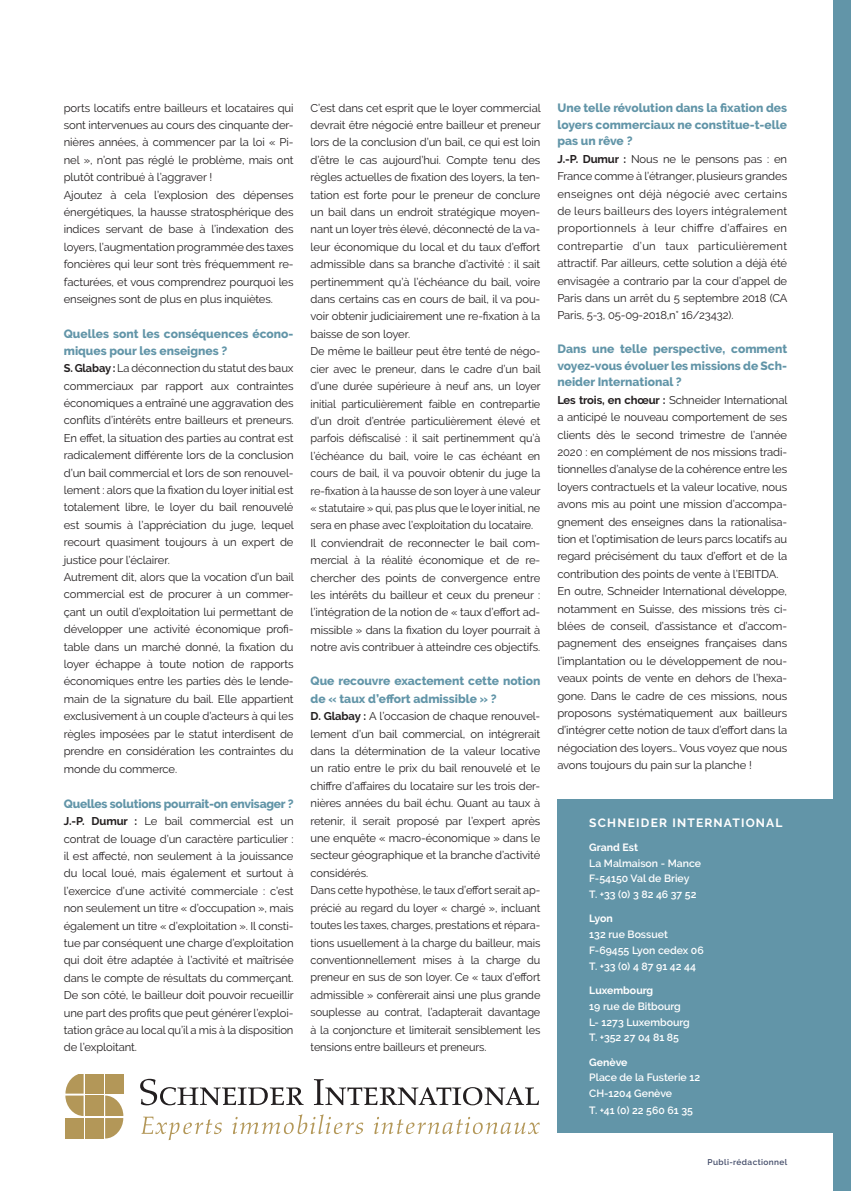
<style>
.page{position:relative;width:851px;height:1191px;background:#fff}
.page>*{position:absolute;margin:0;border:0;box-sizing:border-box;transform-origin:0 0}
.Réponse_bleue{font:800 12px/16.5px "Raleway";color:#6295a8}
.Réponse_bleue-2{font:800 12px "Raleway";letter-spacing:-.02em;color:#6295a8}
.Réponses{font:700 12px "Raleway";letter-spacing:.1em;color:#fff}
.Réponses-2{font:11.25px/17.4px "Raleway";letter-spacing:-.01em;color:#231f20;text-align:justify}
.Réponses-3{font:600 10.5px "Raleway";color:#fff}
.Réponses-4{font:700 10.5px "Raleway";color:#fff}
.t1{font:600 8.25px "Raleway";letter-spacing:.05em;color:#414a67}
.s1{font-weight:700}
</style>
<div class="page">
<div style="left:833px;top:0;width:17px;height:1191px;background:#6295a8"></div>
<div style="left:557px;top:799px;width:283px;height:334px;background:#6295a8"></div>
<svg style="left:140px;top:1078px;width:399px;height:27px"></svg>
<svg style="left:141px;top:1114px;width:398px;height:26px"></svg>
<div style="left:85px;top:1074px;width:18px;height:19px;background:#b39758"></div>
<div style="left:85px;top:1095px;width:18px;height:21px;background:#b39758"></div>
<div style="left:85px;top:1118px;width:18px;height:20px;background:#b39758"></div>
<div style="left:65px;top:1118px;width:19px;height:20px;background:#b39758"></div>
<div style="left:105px;top:1074px;width:18px;height:19px;background:#b39758"></div>
<svg style="left:65px;top:1074px;width:19px;height:42px"></svg>
<svg style="left:105px;top:1095px;width:18px;height:43px"></svg>
<p class="Réponses-2" style="left:64px;top:99px;width:231px">ports locatifs entre bailleurs et locataires qui sont intervenues au cours des cinquante der&shy;nières années, à commencer par la loi « Pi&shy;nel », n’ont pas réglé le problème, mais ont plutôt contribué à l’aggraver !</p>
<p class="Réponses-2" style="left:64px;top:186px;width:231px">Ajoutez à cela l’explosion des dépenses énergétiques, la hausse stratosphérique des indices servant de base à l’indexation des loyers, l’augmentation programmée des taxes foncières qui leur sont très fréquemment re&shy;facturées, et vous comprendrez pourquoi les enseignes sont de plus en plus inquiètes.</p>
<p class="Réponse_bleue" style="left:64px;top:326px;width:231px">Quelles sont les conséquences écono&shy;miques pour les enseignes ?</p>
<p class="Réponses-2" style="left:64px;top:359px;width:231px"><span class="s1">S. Glabay :</span> La déconnection du statut des baux commerciaux par rapport aux contraintes économiques a entraîné une aggravation des conflits d’intérêts entre bailleurs et preneurs.<br>En effet, la situation des parties au contrat est radicalement différente lors de la conclusion d’un bail commercial et lors de son renouvel&shy;lement : alors que la fixation du loyer initial est totalement libre, le loyer du bail renouvelé est soumis à l’appréciation du juge, lequel recourt quasiment toujours à un expert de justice pour l’éclairer.</p>
<p class="Réponses-2" style="left:64px;top:568px;width:231px">Autrement dit, alors que la vocation d’un bail commercial est de procurer à un commer&shy;çant un outil d’exploitation lui permettant de développer une activité économique profi&shy;table dans un marché donné, la fixation du loyer échappe à toute notion de rapports économiques entre les parties dès le lende&shy;main de la signature du bail. Elle appartient exclusivement à un couple d’acteurs à qui les règles imposées par le statut interdisent de prendre en considération les contraintes du monde du commerce.</p>
<p class="Réponse_bleue-2" style="left:64px;top:796px;width:231px">Quelles solutions pourrait-on envisager ?</p>
<p class="Réponses-2" style="left:64px;top:812px;width:231px"><span class="s1">J.-P. Dumur :</span> Le bail commercial est un contrat de louage d’un caractère particulier : il est affecté, non seulement à la jouissance du local loué, mais également et surtout à l’exercice d’une activité commerciale : c’est non seulement un titre « d’occupation », mais également un titre « d’exploitation ». Il consti&shy;tue par conséquent une charge d’exploitation qui doit être adaptée à l’activité et maîtrisée dans le compte de résultats du commerçant.<br>De son côté, le bailleur doit pouvoir recueillir une part des profits que peut générer l’exploi&shy;tation grâce au local qu’il a mis à la disposition de l’exploitant.</p>
<p class="Réponses-2" style="left:310px;top:99px;width:231px">C’est dans cet esprit que le loyer commercial devrait être négocié entre bailleur et preneur lors de la conclusion d’un bail, ce qui est loin d’être le cas aujourd’hui. Compte tenu des règles actuelles de fixation des loyers, la ten&shy;tation est forte pour le preneur de conclure un bail dans un endroit stratégique moyen&shy;nant un loyer très élevé, déconnecté de la va&shy;leur économique du local et du taux d’effort admissible dans sa branche d’activité : il sait pertinemment qu’à l’échéance du bail, voire dans certains cas en cours de bail, il va pou&shy;voir obtenir judiciairement une re-fixation à la baisse de son loyer.</p>
<p class="Réponses-2" style="left:310px;top:342px;width:231px">De même le bailleur peut être tenté de négo&shy;cier avec le preneur, dans le cadre d’un bail d’une durée supérieure à neuf ans, un loyer initial particulièrement faible en contrepartie d’un droit d’entrée particulièrement élevé et parfois défiscalisé : il sait pertinemment qu’à l’échéance du bail, voire le cas échéant en cours de bail, il va pouvoir obtenir du juge la re-fixation à la hausse de son loyer à une valeur « statutaire » qui, pas plus que le loyer initial, ne sera en phase avec l’exploitation du locataire.</p>
<p class="Réponses-2" style="left:310px;top:534px;width:231px">Il conviendrait de reconnecter le bail com&shy;mercial à la réalité économique et de re&shy;chercher des points de convergence entre les intérêts du bailleur et ceux du preneur : l’intégration de la notion de « taux d’effort ad&shy;missible » dans la fixation du loyer pourrait à notre avis contribuer à atteindre ces objectifs.</p>
<p class="Réponse_bleue" style="left:310px;top:672px;width:231px;line-height:17.7px">Que recouvre exactement cette notion de « taux d’effort admissible » ?</p>
<p class="Réponses-2" style="left:310px;top:707px;width:231px"><span class="s1">D. Glabay :</span> A l’occasion de chaque renouvel&shy;lement d’un bail commercial, on intégrerait dans la détermination de la valeur locative un ratio entre le prix du bail renouvelé et le chiffre d’affaires du locataire sur les trois der&shy;nières années du bail échu. Quant au taux à retenir, il serait proposé par l’expert après une enquête « macro-économique » dans le secteur géographique et la branche d’activité considérés.</p>
<p class="Réponses-2" style="left:310px;top:881px;width:231px">Dans cette hypothèse, le taux d’effort serait ap&shy;précié au regard du loyer « chargé », incluant toutes les taxes, charges, prestations et répara&shy;tions usuellement à la charge du bailleur, mais conventionnellement mises à la charge du preneur en sus de son loyer. Ce « taux d’effort admissible » confèrerait ainsi une plus grande souplesse au contrat, l’adapterait davantage à la conjoncture et limiterait sensiblement les tensions entre bailleurs et preneurs.</p>
<p class="Réponse_bleue" style="left:557px;top:100px;width:231px;text-align:justify">Une telle révolution dans la fixation des loyers commerciaux ne constitue-t-elle pas un rêve ?</p>
<p class="Réponses-2" style="left:557px;top:150px;width:231px"><span class="s1">J.-P. Dumur :</span> Nous ne le pensons pas : en France comme à l’étranger, plusieurs grandes enseignes ont déjà négocié avec certains de leurs bailleurs des loyers intégralement proportionnels à leur chiffre d’affaires en contrepartie d’un taux particulièrement attractif. Par ailleurs, cette solution a déjà été envisagée a contrario par la cour d’appel de Paris dans un arrêt du 5 septembre 2018 (CA Paris, 5-3, 05-09-2018,n° 16/23432).</p>
<p class="Réponse_bleue" style="left:557px;top:341px;width:231px;text-align:justify">Dans une telle perspective, comment voyez-vous évoluer les missions de Sch&shy;neider International ?</p>
<p class="Réponses-2" style="left:557px;top:391px;width:231px"><span class="s1">Les trois, en chœur :</span> Schneider International a anticipé le nouveau comportement de ses clients dès le second trimestre de l’année 2020 : en complément de nos missions tradi&shy;tionnelles d’analyse de la cohérence entre les loyers contractuels et la valeur locative, nous avons mis au point une mission d’accompa&shy;gnement des enseignes dans la rationalisa&shy;tion et l’optimisation de leurs parcs locatifs au regard précisément du taux d’effort et de la contribution des points de vente à l’EBITDA.</p>
<p class="Réponses-2" style="left:557px;top:582px;width:231px">En outre, Schneider International développe, notamment en Suisse, des missions très ci&shy;blées de conseil, d’assistance et d’accom&shy;pagnement des enseignes françaises dans l’implantation ou le développement de nou&shy;veaux points de vente en dehors de l’hexa&shy;gone. Dans le cadre de ces missions, nous proposons systématiquement aux bailleurs d’intégrer cette notion de taux d’effort dans la négociation des loyers… Vous voyez que nous avons toujours du pain sur la planche !</p>
<p class="Réponses" style="left:589px;top:815px;width:195px">SCHNEIDER INTERNATIONAL</p>
<p class="Réponses-4" style="left:589px;top:841px;width:50px">Grand Est</p>
<p class="Réponses-3" style="left:589px;top:857px;width:113px">La Malmaison - Mance</p>
<p class="Réponses-3" style="left:589px;top:872px;width:102px">F-54150 Val de Briey</p>
<p class="Réponses-3" style="left:589px;top:888px;width:109px">T. +33 (0) 3 82 46 37 52</p>
<p class="Réponses-4" style="left:589px;top:912px;width:25px">Lyon</p>
<p class="Réponses-3" style="left:589px;top:928px;width:80px">132 rue Bossuet</p>
<p class="Réponses-3" style="left:589px;top:944px;width:116px">F-69455 Lyon cedex 06</p>
<p class="Réponses-3" style="left:589px;top:960px;width:108px">T. +33 (0) 4 87 91 42 44</p>
<p class="Réponses-4" style="left:589px;top:984px;width:65px">Luxembourg</p>
<p class="Réponses-3" style="left:589px;top:1000px;width:93px">19 rue de Bitbourg</p>
<p class="Réponses-3" style="left:589px;top:1015px;width:102px">L- 1273 Luxembourg</p>
<p class="Réponses-3" style="left:589px;top:1031px;width:91px">T. +352 27 04 81 85</p>
<p class="Réponses-4" style="left:589px;top:1055px;width:40px">Genève</p>
<p class="Réponses-3" style="left:589px;top:1071px;width:112px">Place de la Fusterie 12</p>
<p class="Réponses-3" style="left:589px;top:1087px;width:84px">CH-1204 Genève</p>
<p class="Réponses-3" style="left:589px;top:1103px;width:105px">T. +41 (0) 22 560 61 35</p>
<p class="t1" style="left:707px;top:1157px;width:81px">Publi-rédactionnel</p>
</div>
